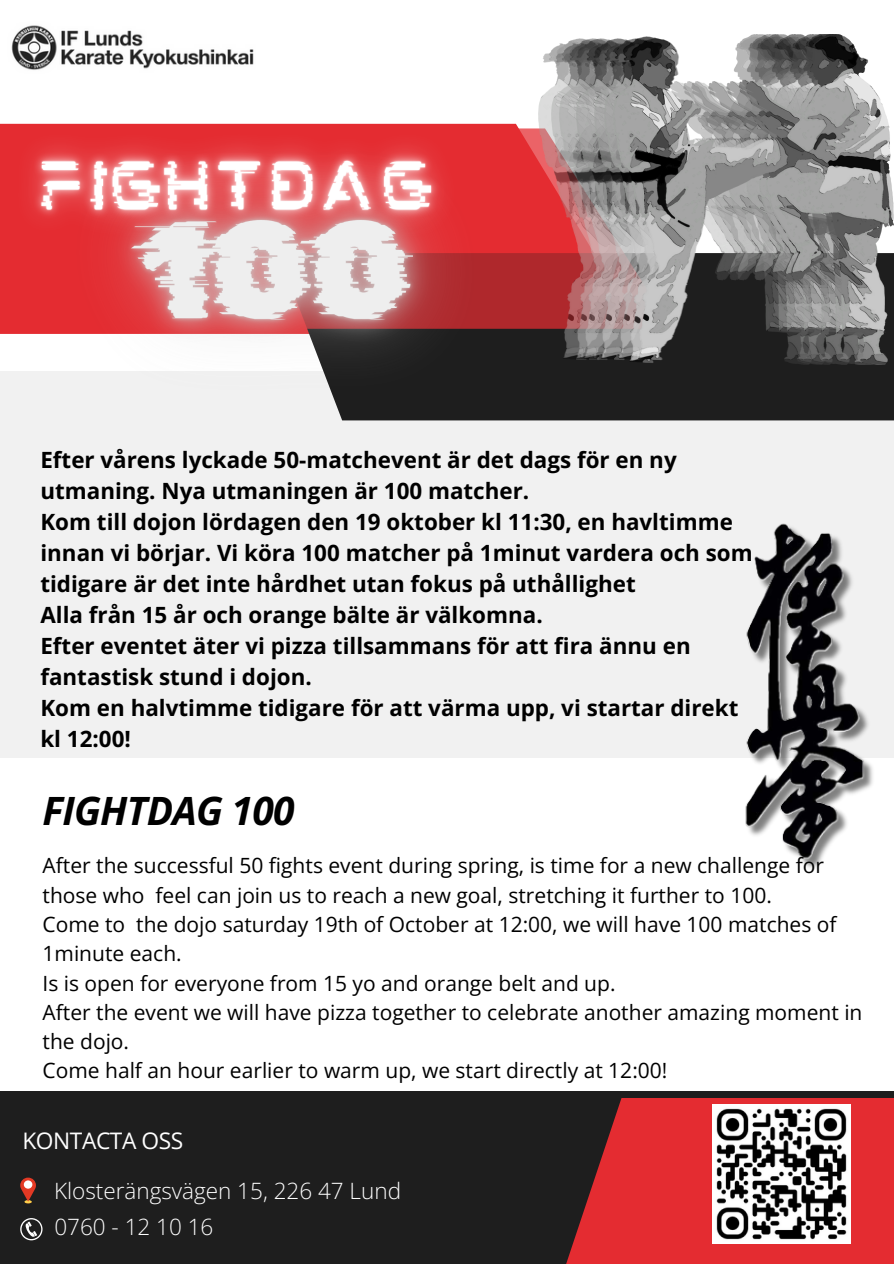
<style>
.page{position:relative;width:894px;height:1264px;background:#fff}
.page>*{position:absolute;margin:0;border:0;box-sizing:border-box;transform-origin:0 0}
.t1{font:italic 700 39px "Open Sans";letter-spacing:-.02em;color:#000}
.t2{font:22.8px "Open Sans";letter-spacing:-.02em;color:#fff}
.t3{font:300 22.5px "Open Sans";color:#fefefe}
.t4{font:700 22.35px/31px "Open Sans";color:#000}
.t5{font:21px/29.2px "Open Sans";color:#000}
</style>
<div class="page">
<div style="left:0;top:371px;width:893px;height:387px;background:#f1f1f1"></div>
<div style="left:0;top:1091px;width:893px;height:172px;background:#1e1e1e"></div>
<svg style="left:566px;top:1098px;width:327px;height:165px;background:#c92b30"></svg>
<div style="left:559px;top:364px;width:334px;height:56px;background:#1e1e1e"></div>
<svg style="left:20px;top:1177px;width:16px;height:26px"></svg>
<div style="left:24px;top:1180px;width:8px;height:8px;background:#fff;border-radius:50%"></div>
<svg style="left:20px;top:1218px;width:23px;height:22px"></svg>
<img style="left:12px;top:25px;width:131px;height:19px">
<img style="left:745px;top:523px;width:128px;height:345px">
<img style="left:712px;top:1104px;width:138px;height:139px">
<img style="left:0;top:44px;width:559px;height:377px">
<img style="left:0;top:106px;width:495px;height:173px">
<img style="left:538px;top:44px;width:13px;height:320px">
<img style="left:551px;top:44px;width:8px;height:320px">
<img style="left:559px;top:39px;width:17px;height:325px">
<img style="left:576px;top:38px;width:18px;height:326px">
<img style="left:594px;top:38px;width:10px;height:326px">
<img style="left:604px;top:38px;width:9px;height:326px">
<img style="left:613px;top:35px;width:279px;height:329px">
<p class="t4" style="left:40px;top:443px;width:713px">Efter vårens lyckade 50-matchevent är det dags för en ny utmaning. Nya utmaningen är 100 matcher.<br>Kom till dojon lördagen den 19 oktober kl 11:30, en havltimme innan vi börjar. Vi köra 100 matcher på 1minut vardera och som tidigare är det inte hårdhet utan fokus på uthållighet<br>Alla från 15 år och orange bälte är välkomna.<br>Efter eventet äter vi pizza tillsammans för att fira ännu en fantastisk stund i dojon.<br>Kom en halvtimme tidigare för att värma upp, vi startar direkt kl 12:00!</p>
<p class="t1" style="left:43px;top:783px;width:253px">FIGHTDAG 100</p>
<p class="t5" style="left:43px;top:850px;width:782px">After the successful 50 fights event during spring, is time for a new challenge for those who feel can join us to reach a new goal, stretching it further to 100.</p>
<h5 class="t5" style="left:43px;top:909px;width:795px">Come to the dojo saturday 19th of October at 12:00, we will have 100 matches of<br>1minute each.</h5>
<p class="t5" style="left:43px;top:967px;width:574px">Is is open for everyone from 15 yo and orange belt and up.</p>
<h3 class="t5" style="left:43px;top:997px;width:821px">After the event we will have pizza together to celebrate another amazing moment in the dojo.</h3>
<p class="t5" style="left:43px;top:1055px;width:626px">Come half an hour earlier to warm up, we start directly at 12:00!</p>
<p class="t2" style="left:22px;top:1124px;width:162px">KONTACTA OSS</p>
<p class="t3" style="left:54px;top:1174px;width:348px">Klosterängsvägen 15, 226 47 Lund</p>
<p class="t3" style="left:54px;top:1210px;width:160px">0760 - 12 10 16</p>
</div>
